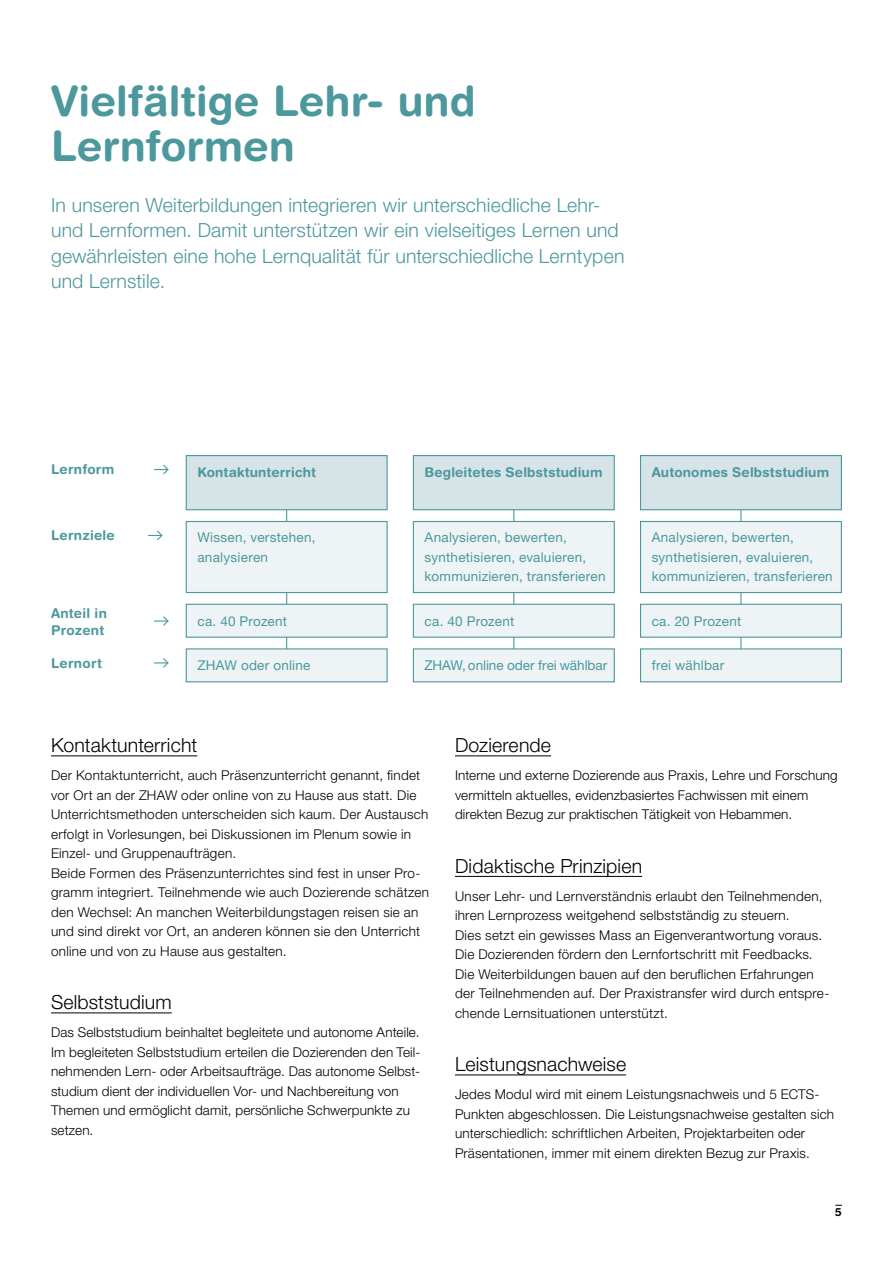
<style>
.page{position:relative;width:893px;height:1263px;background:#fff}
.page>*{position:absolute;margin:0;border:0;box-sizing:border-box;transform-origin:0 0}
.t1{font:700 42px/45px "Helvetica Rounded LT Std";letter-spacing:.005em;color:#4c989d}
.t2{font:300 19.5px/25.5px "Helvetica Neue LT Std";letter-spacing:.01em;color:#4c989d}
.t3{font:300 19.5px "Helvetica Neue LT Std";letter-spacing:.005em;color:#000}
.t4{font:300 13.5px/19.5px "Helvetica Neue LT Std";letter-spacing:.015em;color:#000}
.t5{font:13.5px/19.5px "Helvetica Neue LT Std";letter-spacing:.02em;color:#4c989d}
.t6{font:700 13.5px/16.5px "Helvetica Rounded LT Std";letter-spacing:.015em;color:#4c989d}
.t7{font:13.5px "Helvetica Neue LT Std";letter-spacing:-.005em;color:#4c989d}
.t8{font:700 11.25px "Helvetica Rounded LT Std";color:#000}
</style>
<div class="page">
<hr style="left:51px;top:755px;width:146px;height:1px;background:#000">
<hr style="left:51px;top:1012px;width:121px;height:1px;background:#000">
<hr style="left:286px;top:490px;width:1px;height:185px;background:#4c989d">
<div style="left:186px;top:456px;width:201px;height:54px;background:#d7e4e7"></div>
<div style="left:186px;top:455px;width:202px;height:55px;border:1px solid #4c989d"></div>
<div style="left:186px;top:521px;width:201px;height:71px;background:#eef4f5"></div>
<div style="left:186px;top:521px;width:202px;height:72px;border:1px solid #4c989d"></div>
<div style="left:186px;top:604px;width:201px;height:33px;background:#eef4f5"></div>
<div style="left:186px;top:604px;width:202px;height:34px;border:1px solid #4c989d"></div>
<div style="left:186px;top:649px;width:201px;height:33px;background:#eef4f5"></div>
<div style="left:186px;top:648px;width:202px;height:34px;border:1px solid #4c989d"></div>
<hr style="left:513px;top:490px;width:1px;height:185px;background:#4c989d">
<div style="left:413px;top:456px;width:201px;height:54px;background:#d7e4e7"></div>
<div style="left:413px;top:455px;width:202px;height:55px;border:1px solid #4c989d"></div>
<div style="left:413px;top:521px;width:201px;height:71px;background:#eef4f5"></div>
<div style="left:413px;top:521px;width:202px;height:72px;border:1px solid #4c989d"></div>
<div style="left:413px;top:604px;width:201px;height:33px;background:#eef4f5"></div>
<div style="left:413px;top:604px;width:202px;height:34px;border:1px solid #4c989d"></div>
<div style="left:413px;top:649px;width:201px;height:33px;background:#eef4f5"></div>
<div style="left:413px;top:648px;width:202px;height:34px;border:1px solid #4c989d"></div>
<hr style="left:740px;top:490px;width:1px;height:185px;background:#4c989d">
<div style="left:640px;top:456px;width:201px;height:54px;background:#d7e4e7"></div>
<div style="left:640px;top:455px;width:202px;height:55px;border:1px solid #4c989d"></div>
<div style="left:640px;top:521px;width:201px;height:71px;background:#eef4f5"></div>
<div style="left:640px;top:521px;width:202px;height:72px;border:1px solid #4c989d"></div>
<div style="left:640px;top:604px;width:201px;height:33px;background:#eef4f5"></div>
<div style="left:640px;top:604px;width:202px;height:34px;border:1px solid #4c989d"></div>
<div style="left:640px;top:649px;width:201px;height:33px;background:#eef4f5"></div>
<div style="left:640px;top:648px;width:202px;height:34px;border:1px solid #4c989d"></div>
<svg style="left:148px;top:530px;width:15px;height:11px"></svg>
<svg style="left:154px;top:465px;width:15px;height:10px"></svg>
<svg style="left:154px;top:616px;width:15px;height:10px"></svg>
<svg style="left:154px;top:658px;width:15px;height:10px"></svg>
<hr style="left:455px;top:755px;width:96px;height:1px;background:#000">
<hr style="left:455px;top:876px;width:187px;height:1px;background:#000">
<hr style="left:455px;top:1074px;width:171px;height:1px;background:#000">
<h1 class="t1" style="left:51px;top:78px;width:426px">Vielfältige Lehr- und<br>Lernformen</h1>
<h2 class="t2" style="left:51px;top:192px;width:575px">In unseren Weiterbildungen integrieren wir unterschiedliche Lehr&shy;und Lernformen. Damit unterstützen wir ein vielseitiges Lernen und gewährleisten eine hohe Lernqualität für unterschiedliche Lerntypen und Lernstile.</h2>
<p class="t6" style="left:51px;top:461px;width:65px">Lernform</p>
<p class="t6" style="left:51px;top:527px;width:65px">Lernziele</p>
<p class="t6" style="left:51px;top:605px;width:57px">Anteil in<br>Prozent</p>
<p class="t6" style="left:51px;top:654px;width:53px">Lernort</p>
<p class="t6" style="left:197px;top:463px;width:120px">Kontaktunterricht</p>
<p class="t5" style="left:197px;top:528px;width:120px">Wissen, verstehen, analysieren</p>
<p class="t5" style="left:197px;top:611px;width:91px">ca. 40 Prozent</p>
<p class="t5" style="left:197px;top:655px;width:115px">ZHAW oder online</p>
<p class="t6" style="left:425px;top:463px;width:180px">Begleitetes Selbststudium</p>
<p class="t5" style="left:425px;top:528px;width:183px">Analysieren, bewerten, synthetisieren, evaluieren, kommunizieren, transferieren</p>
<p class="t5" style="left:425px;top:611px;width:91px">ca. 40 Prozent</p>
<p class="t7" style="left:425px;top:657px;width:184px">ZHAW, online oder frei wählbar</p>
<p class="t6" style="left:652px;top:463px;width:179px">Autonomes Selbststudium</p>
<p class="t5" style="left:652px;top:528px;width:183px">Analysieren, bewerten, synthetisieren, evaluieren, kommunizieren, transferieren</p>
<p class="t5" style="left:652px;top:611px;width:91px">ca. 20 Prozent</p>
<p class="t5" style="left:652px;top:655px;width:74px">frei wählbar</p>
<h2 class="t3" style="left:51px;top:733px;width:148px">Kontaktunterricht</h2>
<p class="t4" style="left:51px;top:765px;width:379px">Der Kontaktunterricht, auch Präsenzunterricht genannt, findet vor Ort an der ZHAW oder online von zu Hause aus statt. Die Unterrichtsmethoden unterscheiden sich kaum. Der Austausch erfolgt in Vorlesungen, bei Diskussionen im Plenum sowie in Einzel- und Gruppenaufträgen.<br>Beide Formen des Präsenzunterrichtes sind fest in unser Pro&shy;gramm integriert. Teilnehmende wie auch Dozierende schätzen den Wechsel: An manchen Weiterbildungstagen reisen sie an und sind direkt vor Ort, an anderen können sie den Unterricht online und von zu Hause aus gestalten.</p>
<h2 class="t3" style="left:51px;top:990px;width:122px">Selbststudium</h2>
<p class="t4" style="left:51px;top:1022px;width:371px">Das Selbststudium beinhaltet begleitete und autonome Anteile.<br>Im begleiteten Selbststudium erteilen die Dozierenden den Teil&shy;nehmenden Lern- oder Arbeitsaufträge. Das autonome Selbst&shy;studium dient der individuellen Vor- und Nachbereitung von Themen und ermöglicht damit, persönliche Schwerpunkte zu setzen.</p>
<h2 class="t3" style="left:455px;top:733px;width:98px">Dozierende</h2>
<p class="t4" style="left:455px;top:765px;width:384px">Interne und externe Dozierende aus Praxis, Lehre und Forschung vermitteln aktuelles, evidenzbasiertes Fachwissen mit einem direkten Bezug zur praktischen Tätigkeit von Hebammen.</p>
<h2 class="t3" style="left:455px;top:854px;width:189px">Didaktische Prinzipien</h2>
<p class="t4" style="left:455px;top:886px;width:376px">Unser Lehr- und Lernverständnis erlaubt den Teilnehmenden, ihren Lernprozess weitgehend selbstständig zu steuern.<br>Dies setzt ein gewisses Mass an Eigenverantwortung voraus.<br>Die Dozierenden fördern den Lernfortschritt mit Feedbacks.<br>Die Weiterbildungen bauen auf den beruflichen Erfahrungen der Teilnehmenden auf. Der Praxistransfer wird durch entspre&shy;chende Lernsituationen unterstützt.</p>
<h2 class="t3" style="left:455px;top:1052px;width:173px">Leistungsnachweise</h2>
<p class="t4" style="left:455px;top:1084px;width:381px">Jedes Modul wird mit einem Leistungsnachweis und 5 ECTS-Punkten abgeschlossen. Die Leistungsnachweise gestalten sich unterschiedlich: schriftlichen Arbeiten, Projektarbeiten oder Präsentationen, immer mit einem direkten Bezug zur Praxis.</p>
<p class="t8" style="left:835px;top:1205px;width:8px">5</p>
</div>
